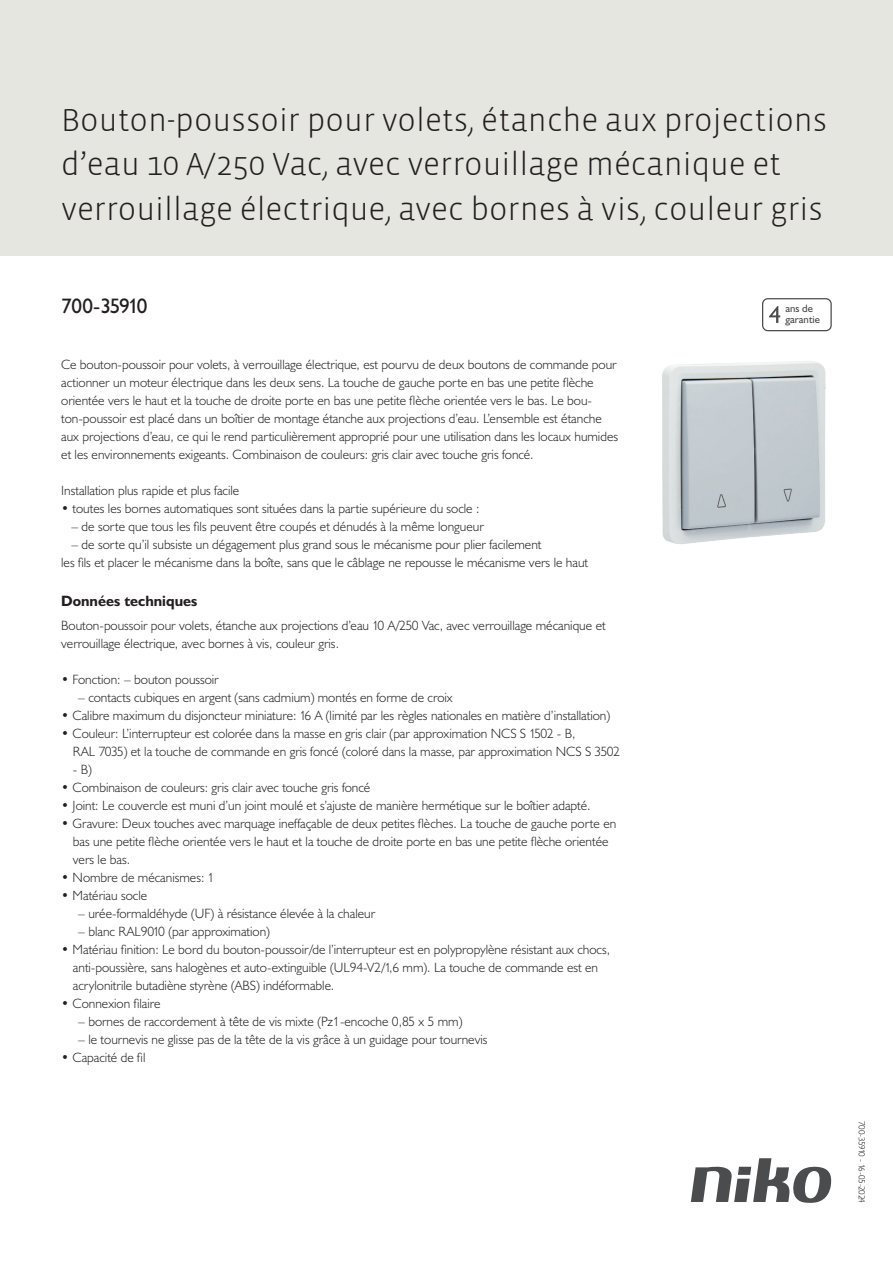
<style>
.page{position:relative;width:893px;height:1263px;background:#fff}
.page>*{position:absolute;margin:0;border:0;box-sizing:border-box;transform-origin:0 0}
.Title_datasheets{font:300 32.7px/44.5px "Vista Sans";color:#231f20}
.Article_number{font:21px "Humanist 521 BT";letter-spacing:-.055em;color:#231f20}
.Titles_parts{font:700 15px "Humanist 521 BT";color:#231f20}
.USP_Bullets{font:300 13.5px/18px "Humanist 521 BT";color:#231f20}
.Platte_tekst_CAB{font:300 13.5px/18px "Humanist 521 BT";color:#231f20}
.USP_Bullets_level_2{font:300 13.5px "Humanist 521 BT";color:#231f20}
.t1{font:10.8px/10.8px "Humanist 521 BT";color:#4b4c4d}
.Revision{font:300 9px "Humanist 521 BT";letter-spacing:-.07em;color:#231f20}
</style>
<div class="page">
<svg style="left:691px;top:1158px;width:141px;height:45px"></svg>
<div style="left:0;top:0;width:893px;height:255px;background:#e6e6e0"></div>
<svg style="left:762px;top:298px;width:70px;height:33px"></svg>
<img style="left:662px;top:361px;width:164px;height:183px">
<p class="Title_datasheets" style="left:61px;top:98px;width:768px">Bouton-poussoir pour volets, étanche aux projections d’eau 10 A/250 Vac, avec verrouillage mécanique et verrouillage électrique, avec bornes à vis, couleur gris</p>
<p class="Article_number" style="left:61px;top:293px;width:88px">700-35910</p>
<p class="t1" style="left:785px;top:303px;width:36px">ans de garantie</p>
<p class="Platte_tekst_CAB" style="left:61px;top:355px;width:558px">Ce bouton-poussoir pour volets, à verrouillage électrique, est pourvu de deux boutons de commande pour actionner un moteur électrique dans les deux sens. La touche de gauche porte en bas une petite flèche orientée vers le haut et la touche de droite porte en bas une petite flèche orientée vers le bas. Le bou&shy;ton-poussoir est placé dans un boîtier de montage étanche aux projections d’eau. L’ensemble est étanche aux projections d’eau, ce qui le rend particulièrement approprié pour une utilisation dans les locaux humides et les environnements exigeants. Combinaison de couleurs: gris clair avec touche gris foncé.</p>
<p class="USP_Bullets" style="left:61px;top:481px;width:180px">Installation plus rapide et plus facile</p>
<p class="USP_Bullets" style="left:61px;top:499px;width:420px">• toutes les bornes automatiques sont situées dans la partie supérieure du socle :</p>
<p class="USP_Bullets" style="left:71px;top:517px;width:414px">– de sorte que tous les fils peuvent être coupés et dénudés à la même longueur</p>
<p class="USP_Bullets" style="left:71px;top:535px;width:472px">– de sorte qu’il subsiste un dégagement plus grand sous le mécanisme pour plier facilement</p>
<p class="USP_Bullets" style="left:61px;top:553px;width:528px">les fils et placer le mécanisme dans la boîte, sans que le câblage ne repousse le mécanisme vers le haut</p>
<p class="Titles_parts" style="left:61px;top:591px;width:138px">Données techniques</p>
<p class="Platte_tekst_CAB" style="left:61px;top:616px;width:546px">Bouton-poussoir pour volets, étanche aux projections d’eau 10 A/250 Vac, avec verrouillage mécanique et verrouillage électrique, avec bornes à vis, couleur gris.</p>
<p class="USP_Bullets" style="left:61px;top:670px;width:159px">• Fonction: – bouton poussoir</p>
<p class="USP_Bullets_level_2" style="left:78px;top:689px;width:376px">– contacts cubiques en argent (sans cadmium) montés en forme de croix</p>
<p class="USP_Bullets" style="left:61px;top:706px;width:551px">• Calibre maximum du disjoncteur miniature: 16 A (limité par les règles nationales en matière d’installation)</p>
<p class="USP_Bullets" style="left:73px;top:724px;width:548px;text-indent:-12px">• Couleur: L’interrupteur est colorée dans la masse en gris clair (par approximation NCS S 1502 - B,<br>RAL 7035) et la touche de commande en gris foncé (coloré dans la masse, par approximation NCS S 3502</p>
<p class="USP_Bullets" style="left:73px;top:760px;width:21px">- B)</p>
<p class="USP_Bullets" style="left:61px;top:778px;width:311px">• Combinaison de couleurs: gris clair avec touche gris foncé</p>
<p class="USP_Bullets" style="left:61px;top:796px;width:531px">• Joint: Le couvercle est muni d’un joint moulé et s’ajuste de manière hermétique sur le boîtier adapté.</p>
<p class="USP_Bullets" style="left:73px;top:814px;width:545px;text-indent:-12px">• Gravure: Deux touches avec marquage ineffaçable de deux petites flèches. La touche de gauche porte en bas une petite flèche orientée vers le haut et la touche de droite porte en bas une petite flèche orientée vers le bas.</p>
<p class="USP_Bullets" style="left:61px;top:868px;width:155px">• Nombre de mécanismes: 1</p>
<p class="USP_Bullets" style="left:61px;top:886px;width:88px">• Matériau socle</p>
<p class="USP_Bullets_level_2" style="left:78px;top:905px;width:299px">– urée-formaldéhyde (UF) à résistance élevée à la chaleur</p>
<p class="USP_Bullets_level_2" style="left:78px;top:923px;width:193px">– blanc RAL9010 (par approximation)</p>
<p class="USP_Bullets" style="left:73px;top:940px;width:539px;text-indent:-12px">• Matériau finition: Le bord du bouton-poussoir/de l’interrupteur est en polypropylène résistant aux chocs, anti-poussière, sans halogènes et auto-extinguible (UL94-V2/1,6 mm). La touche de commande est en acrylonitrile butadiène styrène (ABS) indéformable.</p>
<p class="USP_Bullets" style="left:61px;top:994px;width:101px">• Connexion filaire</p>
<p class="USP_Bullets_level_2" style="left:78px;top:1013px;width:386px">– bornes de raccordement à tête de vis mixte (Pz1-encoche 0,85 x 5 mm)</p>
<p class="USP_Bullets_level_2" style="left:78px;top:1031px;width:411px">– le tournevis ne glisse pas de la tête de la vis grâce à un guidage pour tournevis</p>
<p class="USP_Bullets" style="left:61px;top:1048px;width:86px">• Capacité de fil</p>
<p class="Revision" style="left:868px;top:1121px;width:83px;rotate:90deg">700-35910 - 16-05-2024</p>
</div>
